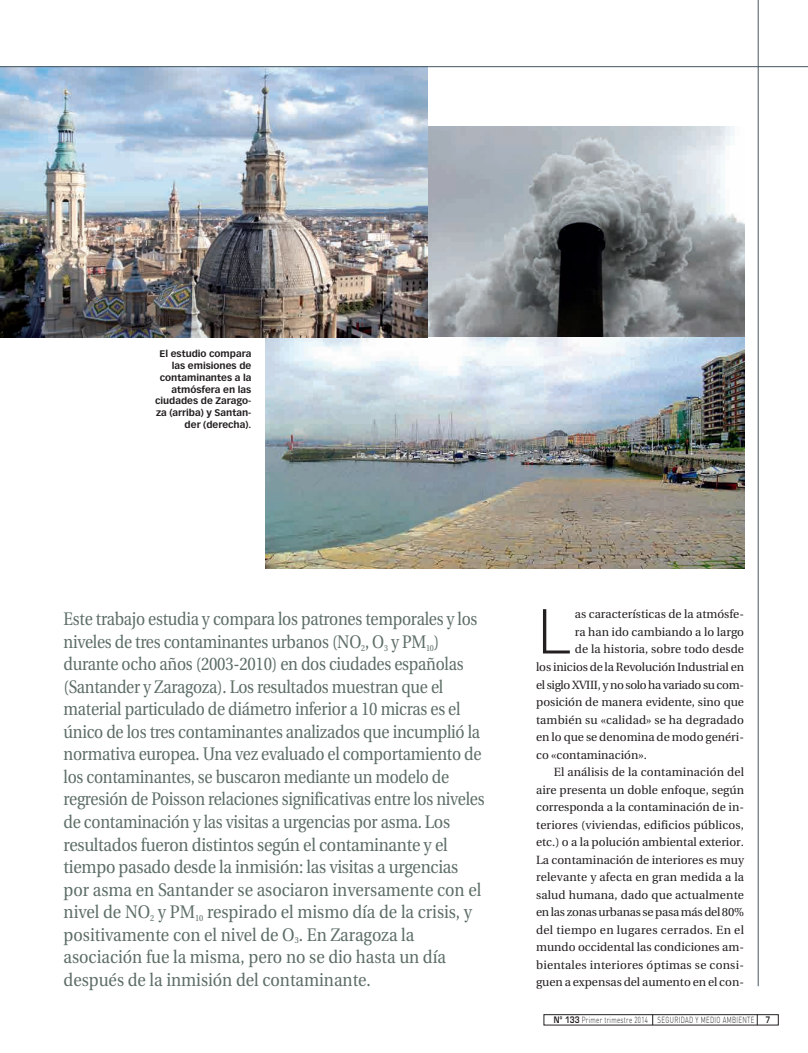
<style>
.page{position:relative;width:808px;height:1053px;background:#fff}
.page>*{position:absolute;margin:0;border:0;box-sizing:border-box;transform-origin:0 0}
.t1{font:300 62.25px "DIN";color:#231f20}
.t2{font:18.12px/22.5px "Utopia";letter-spacing:-.015em;color:#5d6e65;scale:.87 1}
.t3{font:11.88px "Utopia";color:#231f20}
.t4{font:11.88px "Utopia";letter-spacing:-.025em;color:#231f20}
.t5{font:11.88px "Utopia";letter-spacing:-.02em;color:#231f20}
.t6{font:11.88px "Utopia";letter-spacing:.025em;color:#231f20}
.t7{font:700 9.38px/11.9px "Vectora LT";color:#231f20;text-align:right;scale:1.05 1}
.t8{font:300 8.75px "DIN";letter-spacing:.05em;color:#231f20;scale:.7 1}
.t9{font:600 8.75px "Eurostile";color:#231f20;scale:.8 1}
.s1{font-family:"Eurostile";font-weight:600}
</style>
<div class="page">
<img style="left:428px;top:127px;width:316px;height:210px">
<div style="left:544px;top:1014px;width:234px;height:11px;border:1px solid #231f20"></div>
<img style="left:265px;top:337px;width:479px;height:231px">
<img style="left:1px;top:67px;width:427px;height:270px">
<hr style="left:0;top:66px;width:808px;height:1px;background:#45555f">
<hr style="left:758px;top:0;width:1px;height:986px;background:#45555f">
<p class="t7" style="left:155px;top:348px;width:93px">El estudio compara las emisiones de contaminantes a la atmósfera en las ciudades de Zarago&shy;za (arriba) y Santan&shy;der (derecha).</p>
<p class="t2" style="left:64px;top:609px;width:485px">Este trabajo estudia y compara los patrones temporales y los niveles de tres contaminantes urbanos (NO<sub>2</sub>, O<sub>3</sub> y PM<sub>10</sub>) durante ocho años (2003-2010) en dos ciudades españolas (Santander y Zaragoza). Los resultados muestran que el material particulado de diámetro inferior a 10 micras es el único de los tres contaminantes analizados que incumplió la normativa europea. Una vez evaluado el comportamiento de los contaminantes, se buscaron mediante un modelo de regresión de Poisson relaciones significativas entre los niveles de contaminación y las visitas a urgencias por asma. Los resultados fueron distintos según el contaminante y el tiempo pasado desde la inmisión: las visitas a urgencias por asma en Santander se asociaron inversamente con el nivel de NO<sub>2</sub> y PM<sub>10</sub> respirado el mismo día de la crisis, y positivamente con el nivel de O<sub>3</sub>. En Zaragoza la asociación fue la misma, pero no se dio hasta un día después de la inmisión del contaminante.</p>
<h1 class="t1" style="left:536px;top:609px;width:37px">L</h1>
<p class="t3" style="left:575px;top:609px;width:171px">as características de la atmósfe-</p>
<p class="t3" style="left:575px;top:626px;width:171px">ra han ido cambiando a lo largo</p>
<p class="t3" style="left:575px;top:644px;width:171px">de la historia, sobre todo desde</p>
<p class="t3" style="left:536px;top:661px;width:209px">los inicios de la Revolución Industrial en</p>
<p class="t4" style="left:536px;top:679px;width:209px">el siglo XVIII, y no solo ha variado su com-</p>
<p class="t3" style="left:536px;top:696px;width:209px">posición de manera evidente, sino que</p>
<p class="t3" style="left:536px;top:714px;width:209px">también su «calidad» se ha degradado</p>
<p class="t3" style="left:536px;top:731px;width:209px">en lo que se denomina de modo genéri-</p>
<p class="t3" style="left:536px;top:749px;width:112px">co «contaminación».</p>
<p class="t3" style="left:554px;top:766px;width:192px">El análisis de la contaminación del</p>
<p class="t3" style="left:536px;top:784px;width:209px">aire presenta un doble enfoque, según</p>
<p class="t3" style="left:536px;top:801px;width:209px">corresponda a la contaminación de in-</p>
<p class="t3" style="left:536px;top:819px;width:209px">teriores (viviendas, edificios públicos,</p>
<p class="t3" style="left:536px;top:836px;width:209px">etc.) o a la polución ambiental exterior.</p>
<p class="t3" style="left:536px;top:854px;width:209px">La contaminación de interiores es muy</p>
<p class="t3" style="left:536px;top:871px;width:209px">relevante y afecta en gran medida a la</p>
<p class="t3" style="left:536px;top:889px;width:209px">salud humana, dado que actualmente</p>
<p class="t5" style="left:536px;top:906px;width:209px">en las zonas urbanas se pasa más del 80%</p>
<p class="t6" style="left:536px;top:924px;width:209px">del tiempo en lugares cerrados. En el</p>
<p class="t3" style="left:536px;top:941px;width:209px">mundo occidental las condiciones am-</p>
<p class="t3" style="left:536px;top:959px;width:209px">bientales interiores óptimas se consi-</p>
<p class="t3" style="left:536px;top:976px;width:209px">guen a expensas del aumento en el con-</p>
<p class="t8" style="left:554px;top:1016px;width:288px"><span class="s1">Nº 133</span> Primer trimestre 2014 SEGURIDAD Y MEDIO AMBIENTE</p>
<p class="t9" style="left:765px;top:1016px;width:8px">7</p>
</div>
